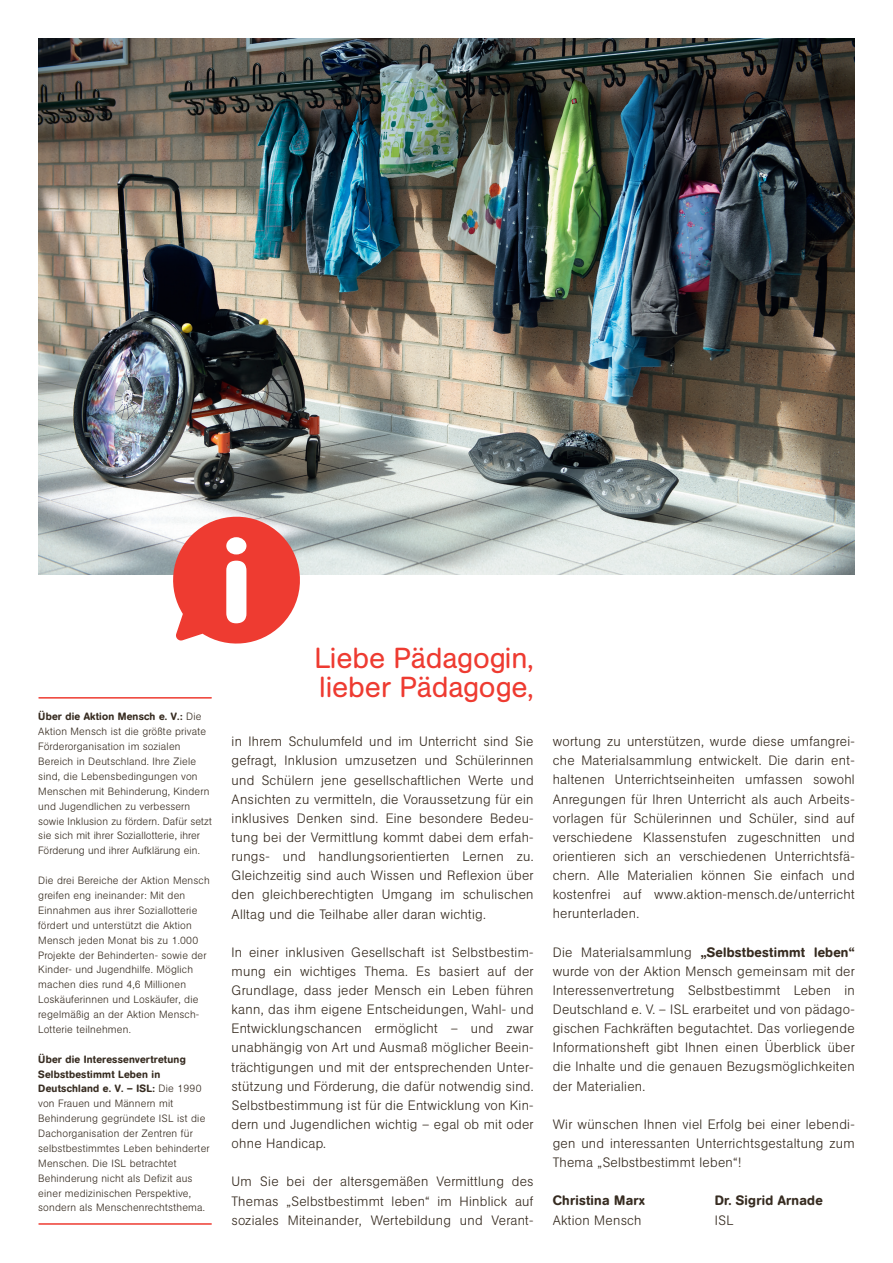
<style>
.page{position:relative;width:893px;height:1263px;background:#fff}
.page>*{position:absolute;margin:0;border:0;box-sizing:border-box;transform-origin:0 0}
.t1{font:28.65px/28.7px "AG Book Rounded Pro";color:#ee3b31}
.t2{font:300 13.5px/19.2px "AG Book Rounded Pro";letter-spacing:.02em;color:#372c21;text-align:justify}
.t3{font:500 13.5px "AG Book Rounded Pro";letter-spacing:.02em;color:#372c21}
.t4{font:300 10.5px/14.9px "AG Book Rounded Pro";letter-spacing:.02em;color:#372c21}
.t5{font:500 10.5px/14.9px "AG Book Rounded Pro";letter-spacing:.02em;color:#372c21}
.s1{font-weight:300}
.s2{font-weight:500}
</style>
<div class="page">
<hr style="left:892px;top:402px;width:1px;height:861px;background:#c6c0ba">
<hr style="left:39px;top:1223px;width:172px;height:2px;background:#ee3b31">
<hr style="left:39px;top:697px;width:172px;height:2px;background:#ee3b31">
<img style="left:38px;top:38px;width:817px;height:536px">
<svg style="left:167px;top:510px;width:139px;height:134px"></svg>
<p class="t5" style="left:38px;top:709px;width:165px">Über die Aktion Mensch e. V.: <span class="s1">Die</span></p>
<p class="t4" style="left:38px;top:724px;width:175px">Aktion Mensch ist die größte private Förderorganisation im sozialen Bereich in Deutschland. Ihre Ziele sind, die Lebensbedingungen von Menschen mit Behinderung, Kindern und Jugendlichen zu verbessern sowie Inklusion zu fördern. Dafür setzt sie sich mit ihrer Soziallotterie, ihrer Förderung und ihrer Aufklärung ein.</p>
<p class="t4" style="left:38px;top:873px;width:173px">Die drei Bereiche der Aktion Mensch greifen eng ineinander: Mit den<br>Einnahmen aus ihrer Soziallotterie fördert und unterstützt die Aktion<br>Mensch jeden Monat bis zu 1.000<br>Projekte der Behinderten- sowie der<br>Kinder- und Jugendhilfe. Möglich machen dies rund 4,6 Millionen<br>Loskäuferinnen und Loskäufer, die regelmäßig an der Aktion Mensch-<br>Lotterie teilnehmen.</p>
<p class="t5" style="left:38px;top:1051px;width:165px">Über die Interessenvertretung<br>Selbst bestimmt Leben in<br>Deutschland e. V. – ISL: <span class="s1">Die 1990</span></p>
<p class="t4" style="left:38px;top:1096px;width:173px">von Frauen und Männern mit Behinderung ge gründete ISL ist die Dachorganisation der Zentren für selbstbestimmtes Leben behinderter Menschen. Die ISL betrachtet Behinderung nicht als Defizit aus einer medizinischen Perspektive, sondern als Menschenrechtsthema.</p>
<h2 class="t1" style="left:314px;top:643px;width:221px">Liebe Pädagogin, lieber Pädagoge,</h2>
<p class="t2" style="left:232px;top:732px;width:303px">in Ihrem Schulumfeld und im Unterricht sind Sie gefragt, Inklusion umzusetzen und Schülerinnen und Schülern jene gesellschaftlichen Werte und Ansichten zu vermitteln, die Voraussetzung für ein inklusives Denken sind. Eine besondere Bedeu&shy;tung bei der Vermittlung kommt dabei dem erfah&shy;rungs- und handlungsorientierten Lernen zu.<br>Gleichzeitig sind auch Wissen und Reflexion über den gleichberechtigten Umgang im schulischen Alltag und die Teilhabe aller daran wichtig.</p>
<p class="t2" style="left:232px;top:942px;width:303px">In einer inklusiven Gesellschaft ist Selbstbestim&shy;mung ein wichtiges Thema. Es basiert auf der Grundlage, dass jeder Mensch ein Leben führen kann, das ihm eigene Entscheidungen, Wahl- und Entwicklungschancen ermöglicht – und zwar unabhängig von Art und Ausmaß möglicher Beein&shy;trächtigungen und mit der entsprechenden Unter&shy;stützung und Förderung, die dafür notwendig sind.<br>Selbstbestimmung ist für die Entwicklung von Kin&shy;dern und Jugendlichen wichtig – egal ob mit oder ohne Handicap.</p>
<p class="t2" style="left:232px;top:1172px;width:303px">Um Sie bei der altersgemäßen Vermittlung des Themas „Selbstbestimmt leben“ im Hinblick auf soziales Miteinander, Wertebildung und Verant-</p>
<p class="t2" style="left:553px;top:732px;width:303px">wortung zu unterstützen, wurde diese umfangrei&shy;che Materialsammlung entwickelt. Die darin ent&shy;haltenen Unterrichtseinheiten umfassen sowohl Anregungen für Ihren Unterricht als auch Arbeits&shy;vorlagen für Schülerinnen und Schüler, sind auf verschiedene Klassenstufen zugeschnitten und orientieren sich an verschiedenen Unterrichtsfä&shy;chern. Alle Materialien können Sie einfach und kostenfrei auf www.aktion-mensch.de/unterricht herunterladen.</p>
<p class="t2" style="left:553px;top:942px;width:304px">Die Materialsammlung <span class="s2">„Selbstbestimmt leben“ </span>wurde von der Aktion Mensch gemeinsam mit der Interessenvertretung Selbstbestimmt Leben in Deutschland e. V. – ISL erarbeitet und von pädago&shy;gischen Fachkräften begutachtet. Das vorliegende Informationsheft gibt Ihnen einen Überblick über die Inhalte und die genauen Bezugsmöglichkeiten der Materialien.</p>
<p class="t2" style="left:553px;top:1114px;width:303px">Wir wünschen Ihnen viel Erfolg bei einer lebendi&shy;gen und interessanten Unterrichtsgestaltung zum Thema „Selbstbestimmt leben“!</p>
<p class="t3" style="left:553px;top:1192px;width:94px">Christina Marx</p>
<p class="t2" style="left:553px;top:1210px;width:90px">Aktion Mensch</p>
<p class="t3" style="left:715px;top:1192px;width:109px">Dr. Sigrid Arnade</p>
<p class="t2" style="left:715px;top:1210px;width:21px">ISL</p>
</div>
